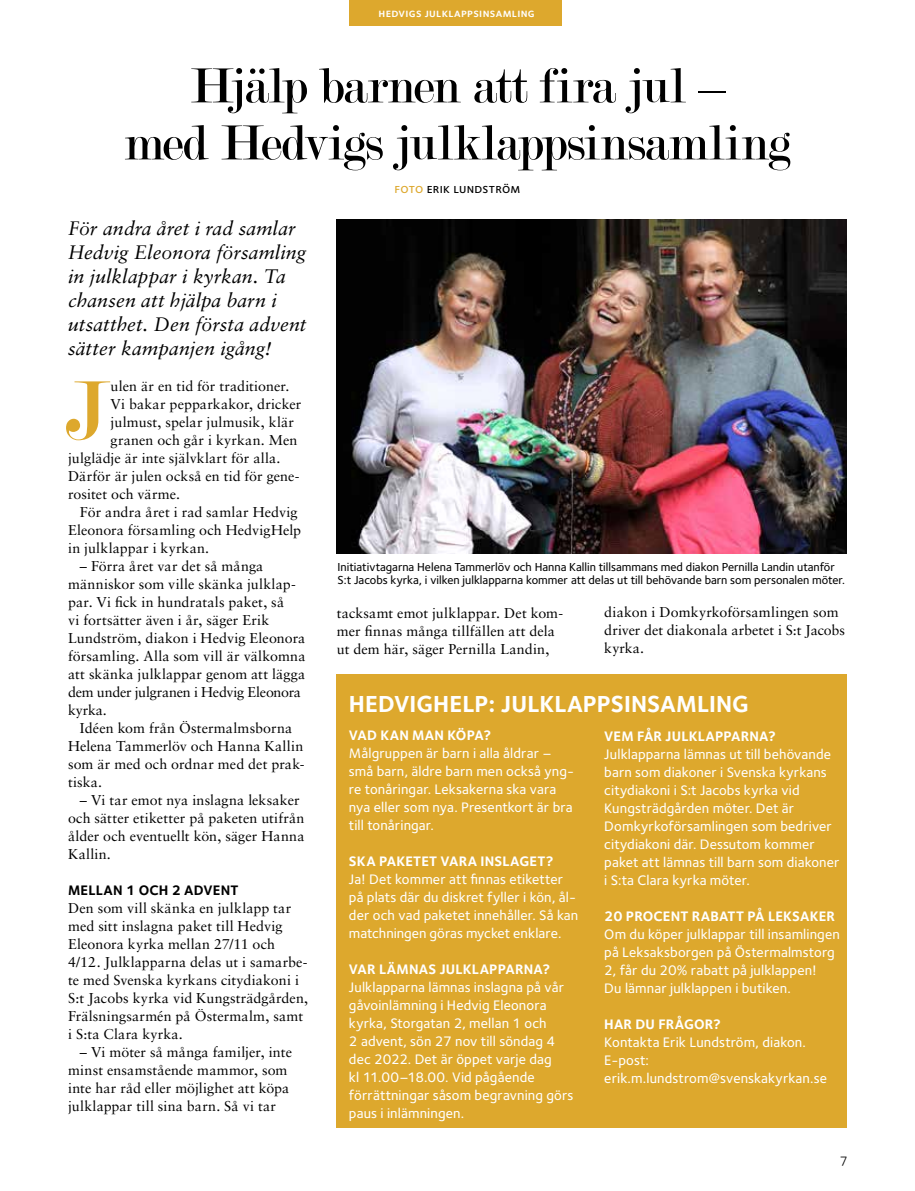
<style>
.page{position:relative;width:915px;height:1191px;background:#fff}
.page>*{position:absolute;margin:0;border:0;box-sizing:border-box;transform-origin:0 0}
.t1{font:90px "Modern";color:#dda82d}
.t2{font:52.5px/57px "Modern";letter-spacing:-.02em;color:#000;text-align:center}
.t3{font:700 24px "Foundry Sterling";letter-spacing:.005em;color:#fff}
.t4{font:italic 19.5px/24px "Sabon LT Std";letter-spacing:.005em;color:#000}
.t5{font:14.25px/18px "Sabon LT Std";letter-spacing:.01em;color:#000}
.t6{font:500 14.25px/18px "Foundry Sterling";letter-spacing:.01em;color:#fff}
.t7{font:700 14.25px "Foundry Sterling";letter-spacing:.015em;color:#fff}
.t8{font:700 14.25px "Foundry Sterling";letter-spacing:.01em;color:#000}
.t9{font:14.25px "Foundry Sterling Book OSF";color:#000}
.t10{font:13.5px "Foundry Sterling Medium Expert";letter-spacing:.02em;color:#000}
.t11{font:500 12px/13.5px "Foundry Sterling";color:#000}
.t12{font:12px "Foundry Sterling Demi Expert";letter-spacing:.03em;color:#fff}
.s1{color:#dda82d}
</style>
<div class="page">
<div style="left:336px;top:674px;width:510px;height:453px;background:#dda82d"></div>
<div style="left:349px;top:0;width:213px;height:26px;background:#dda82d"></div>
<img style="left:336px;top:220px;width:510px;height:333px">
<p class="t12" style="left:378px;top:4px;width:158px">hedvigs julklappsinsamling</p>
<h2 class="t2" style="left:124px;top:58px;width:668px">Hjälp barnen att fira jul –<br>med Hedvigs julklappsinsamling</h2>
<h3 class="t4" style="left:68px;top:216px;width:240px">För andra året i rad samlar<br>Hedvig Eleonora församling in julklappar i kyrkan. Ta chansen att hjälpa barn i utsatthet. Den första advent sätter kampanjen igång!</h3>
<p class="t5" style="left:111px;top:376px;width:180px">ulen är en tid för traditioner.</p>
<p class="t5" style="left:111px;top:394px;width:192px">Vi bakar pepparkakor, dricker</p>
<p class="t5" style="left:111px;top:412px;width:185px">julmust, spelar julmusik, klär</p>
<p class="t5" style="left:111px;top:430px;width:188px">granen och går i kyrkan. Men</p>
<p class="t5" style="left:68px;top:448px;width:214px">julglädje är inte självklart för alla.</p>
<p class="t5" style="left:68px;top:466px;width:233px">Därför är julen också en tid för gene-</p>
<p class="t5" style="left:68px;top:484px;width:114px">rositet och värme.</p>
<p class="t5" style="left:80px;top:502px;width:219px">För andra året i rad samlar Hedvig</p>
<p class="t5" style="left:68px;top:520px;width:234px">Eleonora församling och HedvigHelp</p>
<p class="t5" style="left:68px;top:538px;width:143px">in julklappar i kyrkan.</p>
<p class="t5" style="left:68px;top:556px;width:239px;text-indent:12px">– Förra året var det så många människor som ville skänka julklap&shy;par. Vi fick in hundratals paket, så<br>vi fortsätter även i år, säger Erik<br>Lundström, diakon i Hedvig Eleonora församling. Alla som vill är välkomna att skänka julklappar genom att lägga dem under julgranen i Hedvig Eleonora kyrka.</p>
<p class="t5" style="left:68px;top:718px;width:238px;text-indent:12px">Idéen kom från Östermalmsborna<br>Helena Tammerlöv och Hanna Kallin som är med och ordnar med det prak&shy;tiska.</p>
<p class="t5" style="left:68px;top:790px;width:238px;text-indent:12px">– Vi tar emot nya inslagna leksaker och sätter etiketter på paketen utifrån ålder och eventuellt kön, säger Hanna<br>Kallin.</p>
<p class="t8" style="left:68px;top:880px;width:172px">MELLAN 1 OCH 2 ADVENT</p>
<p class="t5" style="left:68px;top:898px;width:241px">Den som vill skänka en julklapp tar med sitt inslagna paket till Hedvig Eleonora kyrka mellan 27/11 och 4/12. Julklapparna delas ut i samarbe&shy;te med Svenska kyrkans citydiakoni i S:t Jacobs kyrka vid Kungsträdgården, Frälsningsarmén på Östermalm, samt i S:ta Clara kyrka.</p>
<p class="t5" style="left:68px;top:1042px;width:225px;text-indent:12px">– Vi möter så många familjer, inte minst ensamstående mammor, som inte har råd eller möjlighet att köpa julklappar till sina barn. Så vi tar</p>
<h1 class="t1" style="left:64px;top:366px;width:44px">J</h1>
<p class="t10" style="left:394px;top:179px;width:127px"><span class="s1">foto</span> erik lundström</p>
<p class="t11" style="left:337px;top:559px;width:508px">Initiativtagarna Helena Tammerlöv och Hanna Kallin tillsammans med diakon Pernilla Landin utanför<br>S:t Jacobs kyrka, i vilken julklapparna kommer att delas ut till behövande barn som personalen möter.</p>
<p class="t5" style="left:337px;top:603px;width:227px">tacksamt emot julklappar. Det kom&shy;mer finnas många tillfällen att dela ut dem här, säger Pernilla Landin,</p>
<p class="t5" style="left:604px;top:603px;width:242px">diakon i Domkyrkoförsamlingen som driver det diakonala arbetet i S:t Jacobs kyrka.</p>
<h3 class="t3" style="left:349px;top:687px;width:401px">HEDVIGHELP: JULKLAPPSINSAMLING</h3>
<p class="t7" style="left:349px;top:725px;width:144px">VAD KAN MAN KÖPA?</p>
<p class="t6" style="left:349px;top:743px;width:226px">Målgruppen är barn i alla åldrar – små barn, äldre barn men också yng&shy;re tonåringar. Leksakerna ska vara nya eller som nya. Presentkort är bra till tonåringar.</p>
<p class="t7" style="left:349px;top:851px;width:206px">SKA PAKETET VARA INSLAGET?</p>
<p class="t6" style="left:349px;top:869px;width:230px">Ja! Det kommer att finnas etiketter på plats där du diskret fyller i kön, ål&shy;der och vad paketet innehåller. Så kan matchningen göras mycket enklare.</p>
<p class="t7" style="left:349px;top:959px;width:202px">VAR LÄMNAS JULKLAPPARNA?</p>
<p class="t6" style="left:349px;top:977px;width:226px">Julklapparna lämnas inslagna på vår gåvoinlämning i Hedvig Eleonora kyrka, Storgatan 2, mellan 1 och<br>2 advent, sön 27 nov till söndag 4 dec 2022. Det är öppet varje dag<br>kl 11.00–18.00. Vid pågående förrättningar såsom begravning görs paus i inlämningen.</p>
<p class="t7" style="left:604px;top:726px;width:173px">VEM FÅR JULKLAPPARNA?</p>
<p class="t6" style="left:604px;top:745px;width:237px">Julklapparna lämnas ut till behövande barn som diakoner i Svenska kyrkans citydiakoni i S:t Jacobs kyrka vid Kungsträdgården möter. Det är Domkyrkoförsamlingen som bedriver citydiakoni där. Dessutom kommer paket att lämnas till barn som diakoner i S:ta Clara kyrka möter.</p>
<p class="t7" style="left:604px;top:906px;width:232px">20 PROCENT RABATT PÅ LEKSAKER</p>
<p class="t6" style="left:604px;top:925px;width:237px">Om du köper julklappar till insamlingen på Leksaksborgen på Östermalmstorg 2, får du 20% rabatt på julklappen!<br>Du lämnar julklappen i butiken.</p>
<p class="t7" style="left:604px;top:1014px;width:118px">HAR DU FRÅGOR?</p>
<p class="t6" style="left:604px;top:1033px;width:224px">Kontakta Erik Lundström, diakon.<br>E-post: erik.m.lundstrom@svenskakyrkan.se</p>
<p class="t9" style="left:840px;top:1148px;width:8px">7</p>
</div>
